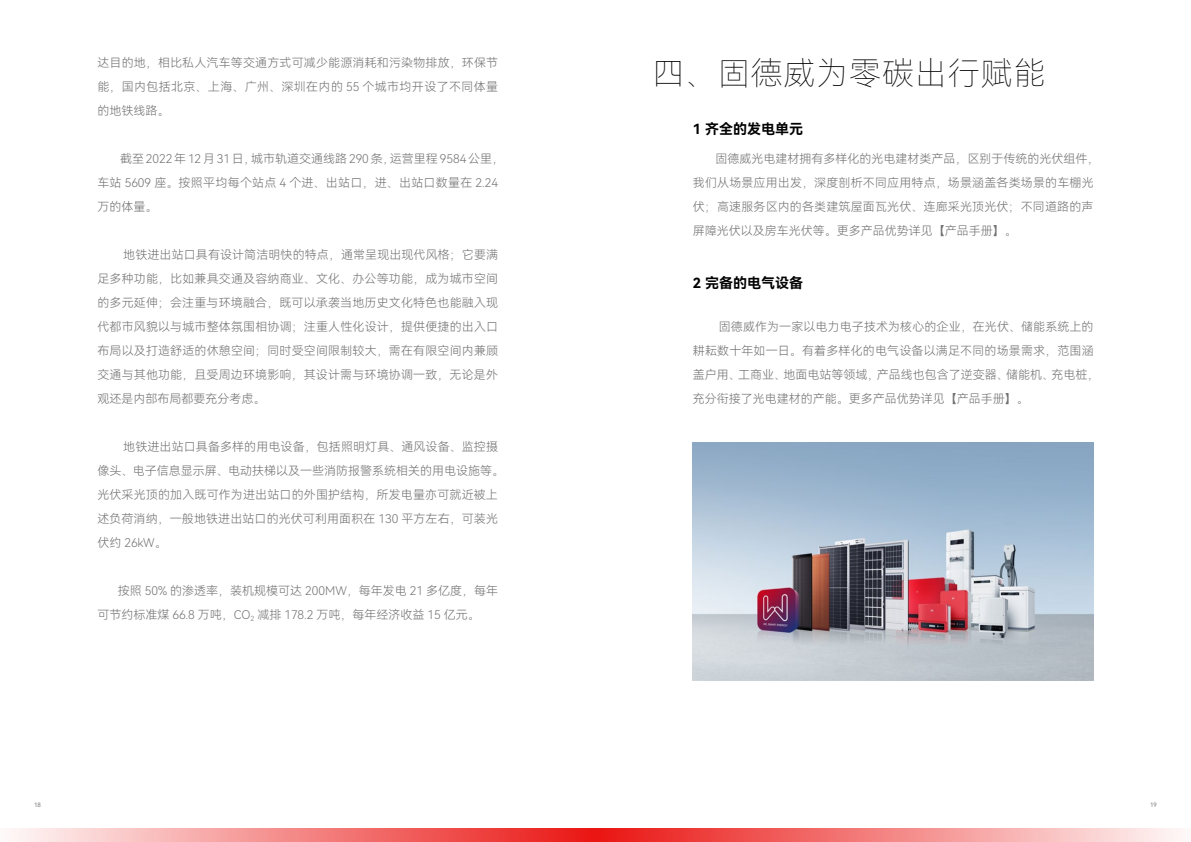
<style>
.page{position:relative;width:1191px;height:842px;background:#fff}
.page>*{position:absolute;margin:0;border:0;box-sizing:border-box;transform-origin:0 0}
.t1{font:32px "Harmony OS Sans SC Thin";letter-spacing:.025em;color:#000}
.t2{font:14px "Harmony OS Sans SC Bold";color:#000}
.t3{font:12px/24px "Harmony OS Sans SC Light";letter-spacing:.01em;color:#727171}
.t4{font:6px "Harmony OS Sans SC";color:#7d7d7d}
</style>
<div class="page">
<svg style="left:595px;top:828px;width:584px;height:14px;background:#f38483"></svg>
<svg style="left:13px;top:828px;width:582px;height:14px;background:#f38583"></svg>
<img style="left:693px;top:442px;width:400px;height:238px">
<p class="t3" style="left:97px;top:51px;width:402px;text-align:justify">达目的地，相比私人汽车等交通方式可减少能源消耗和污染物排放，环保节能，国内包括北京、上海、广州、深圳在内的 55 个城市均开设了不同体量的地铁线路。</p>
<p class="t3" style="left:97px;top:147px;width:408px;text-indent:23px">截至 2022 年 12 月 31 日，城市轨道交通线路 290 条，运营里程 9584 公里，车站 5609 座。按照平均每个站点 4 个进、出站口，进、出站口数量在 2.24万的体量。</p>
<p class="t3" style="left:97px;top:243px;width:402px;text-align:justify;text-indent:26px">地铁进出站口具有设计简洁明快的特点，通常呈现出现代风格；它要满足多种功能，比如兼具交通及容纳商业、文化、办公等功能，成为城市空间的多元延伸；会注重与环境融合，既可以承袭当地历史文化特色也能融入现代都市风貌以与城市整体氛围相协调；注重人性化设计，提供便捷的出入口布局以及打造舒适的休憩空间；同时受空间限制较大，需在有限空间内兼顾交通与其他功能，且受周边环境影响，其设计需与环境协调一致，无论是外观还是内部布局都要充分考虑。</p>
<p class="t3" style="left:97px;top:435px;width:408px;text-indent:26px">地铁进出站口具备多样的用电设备，包括照明灯具、通风设备、监控摄像头、电子信息显示屏、电动扶梯以及一些消防报警系统相关的用电设施等。光伏采光顶的加入既可作为进出站口的外围护结构，所发电量亦可就近被上述负荷消纳，一般地铁进出站口的光伏可利用面积在 130 平方左右，可装光伏约 26kW。</p>
<p class="t3" style="left:97px;top:579px;width:402px;text-indent:20px">按照 50% 的渗透率，装机规模可达 200MW，每年发电 21 多亿度，每年可节约标准煤 66.8 万吨，CO<sub>2</sub> 减排 178.2 万吨，每年经济收益 15 亿元。</p>
<p class="t1" style="left:652px;top:51px;width:394px">四、固德威为零碳出行赋能</p>
<p class="t2" style="left:693px;top:119px;width:112px">1 齐全的发电单元</p>
<p class="t3" style="left:693px;top:147px;width:408px;text-indent:23px">固德威光电建材拥有多样化的光电建材类产品，区别于传统的光伏组件，我们从场景应用出发，深度剖析不同应用特点，场景涵盖各类场景的车棚光伏；高速服务区内的各类建筑屋面瓦光伏、连廊采光顶光伏；不同道路的声屏障光伏以及房车光伏等。更多产品优势详见【产品手册】。</p>
<p class="t2" style="left:693px;top:273px;width:112px">2 完备的电气设备</p>
<p class="t3" style="left:693px;top:315px;width:408px;text-indent:26px">固德威作为一家以电力电子技术为核心的企业，在光伏、储能系统上的耕耘数十年如一日。有着多样化的电气设备以满足不同的场景需求，范围涵盖户用、工商业、地面电站等领域，产品线也包含了逆变器、储能机、充电桩，充分衔接了光电建材的产能。更多产品优势详见【产品手册】。</p>
<p class="t4" style="left:34px;top:801px;width:8px">18</p>
<p class="t4" style="left:1150px;top:801px;width:8px">19</p>
</div>
